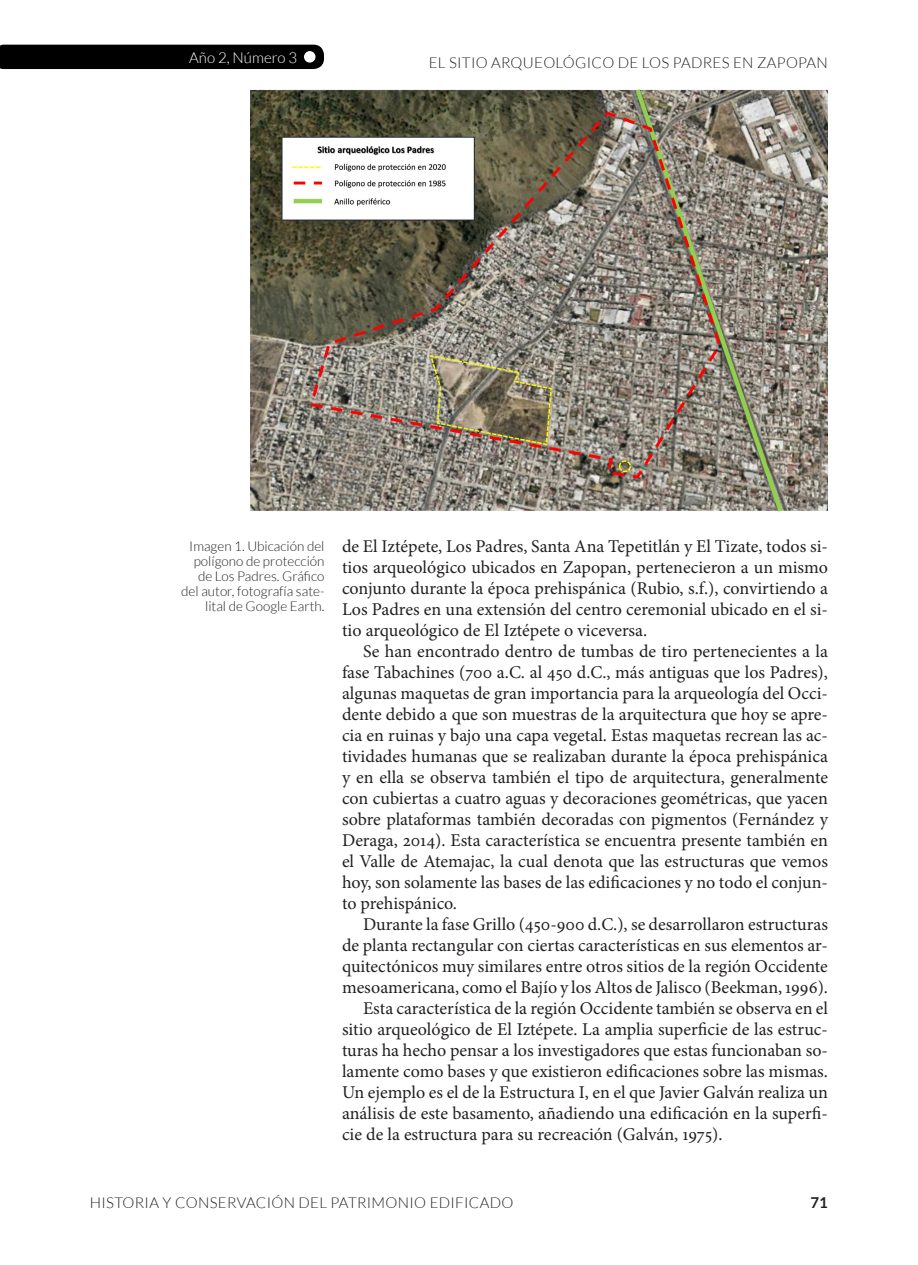
<style>
.page{position:relative;width:918px;height:1265px;background:#fff}
.page>*{position:absolute;margin:0;border:0;box-sizing:border-box;transform-origin:0 0}
.t1{font:18px/21px "Minion Pro";color:#231f20;text-align:justify}
.t2{font:300 15px "Lato";letter-spacing:.02em;color:#231f20}
.t3{font:300 15px "Lato";color:#fff}
.t4{font:700 15px "Lato";color:#231f20}
.Pies_de_fotos{font:300 13.5px/15px "Lato";color:#231f20;text-align:right}
</style>
<div class="page">
<div style="left:0;top:45px;width:324px;height:24px;background:#000"></div>
<div style="left:304px;top:51px;width:12px;height:12px;background:#fff;border-radius:50%"></div>
<img style="left:251px;top:90px;width:577px;height:422px">
<p class="t3" style="left:189px;top:49px;width:110px">Año 2, Número 3</p>
<p class="t2" style="left:429px;top:54px;width:401px">EL SITIO ARQUEOLÓGICO DE LOS PADRES EN ZAPOPAN</p>
<p class="Pies_de_fotos" style="left:181px;top:539px;width:145px">Imagen 1. Ubicación del polígono de protección de Los Padres. Gráfico del autor, fotografía sate&shy;lital de Google Earth.</p>
<p class="t1" style="left:342px;top:536px;width:488px">de El Iztépete, Los Padres, Santa Ana Tepetitlán y El Tizate, todos si&shy;tios arqueológico ubicados en Zapopan, pertenecieron a un mismo conjunto durante la época prehispánica (Rubio, s.f.), convirtiendo a Los Padres en una extensión del centro ceremonial ubicado en el si&shy;tio arqueológico de El Iztépete o viceversa.</p>
<p class="t1" style="left:342px;top:641px;width:488px;text-indent:21px">Se han encontrado dentro de tumbas de tiro pertenecientes a la fase Tabachines (700 a.C. al 450 d.C., más antiguas que los Padres), algunas maquetas de gran importancia para la arqueología del Occi&shy;dente debido a que son muestras de la arquitectura que hoy se apre&shy;cia en ruinas y bajo una capa vegetal. Estas maquetas recrean las ac&shy;tividades humanas que se realizaban durante la época prehispánica y en ella se observa también el tipo de arquitectura, generalmente con cubiertas a cuatro aguas y decoraciones geométricas, que yacen sobre plataformas también decoradas con pigmentos (Fernández y Deraga, 2014). Esta característica se encuentra presente también en el Valle de Atemajac, la cual denota que las estructuras que vemos hoy, son solamente las bases de las edificaciones y no todo el conjun&shy;to prehispánico.</p>
<p class="t1" style="left:342px;top:914px;width:488px;text-indent:21px">Durante la fase Grillo (450-900 d.C.), se desarrollaron estructuras de planta rectangular con ciertas características en sus elementos ar&shy;quitectónicos muy similares entre otros sitios de la región Occidente mesoamericana, como el Bajío y los Altos de Jalisco (Beekman, 1996).</p>
<p class="t1" style="left:342px;top:998px;width:488px;text-indent:21px">Esta característica de la región Occidente también se observa en el sitio arqueológico de El Iztépete. La amplia superficie de las estruc&shy;turas ha hecho pensar a los investigadores que estas funcionaban so&shy;lamente como bases y que existieron edificaciones sobre las mismas.<br>Un ejemplo es el de la Estructura I, en el que Javier Galván realiza un análisis de este basamento, añadiendo una edificación en la superfi&shy;cie de la estructura para su recreación (Galván, 1975).</p>
<p class="t2" style="left:90px;top:1195px;width:425px">HISTORIA Y CONSERVACIÓN DEL PATRIMONIO EDIFICADO</p>
<p class="t4" style="left:811px;top:1194px;width:19px">71</p>
</div>
